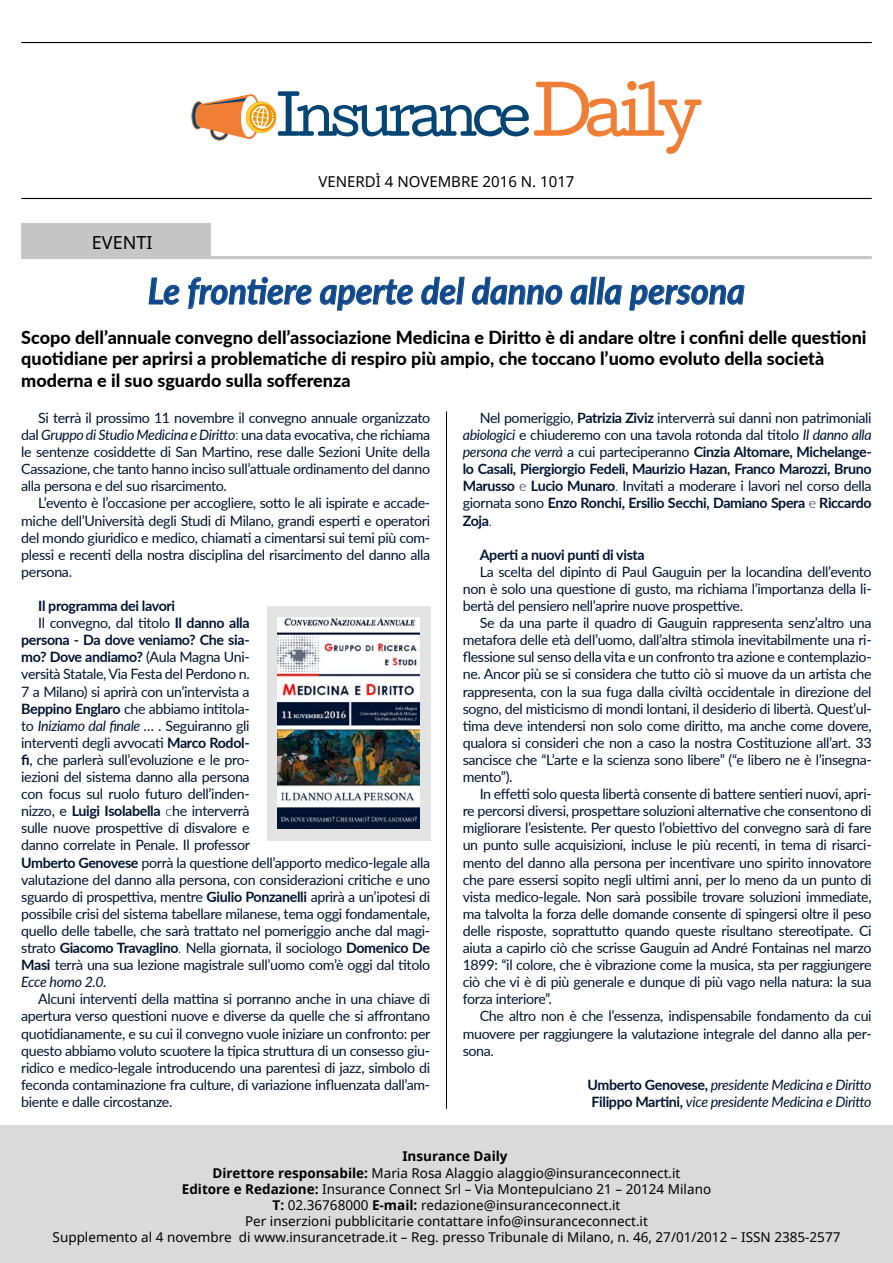
<style>
.page{position:relative;width:893px;height:1263px;background:#fff}
.page>*{position:absolute;margin:0;border:0;box-sizing:border-box;transform-origin:0 0}
.t1{font:italic 700 36px "Lato";color:#0f488c;scale:.95 1}
.t2{font:800 18px/21.6px "Lato";color:#000}
.t3{font:18px "Noto Sans";color:#000}
.t4{font:15px "Noto Sans";color:#000}
.t5{font:14.25px/17.1px "Lato";letter-spacing:-.025em;color:#001432;text-align:justify}
.t6{font:700 14.25px/17.1px "Lato";letter-spacing:-.025em;color:#001432;text-align:justify}
.t7{font:italic 14.25px/17.1px "Lato";letter-spacing:-.025em;color:#001432}
.t8{font:13.5px "Noto Sans";color:#000}
.t9{font:700 13.5px "Noto Sans";color:#000}
.s1{font-style:italic}
.s2{font-weight:300}
.s3{font-weight:700}
.s4{font-weight:400}
.s5{font-style:normal}
.s6{font-weight:400;font-style:italic}
.s7{font-weight:700;font-style:normal}
</style>
<div class="page">
<hr style="left:21px;top:42px;width:851px;height:1px;background:#000">
<hr style="left:21px;top:198px;width:851px;height:1px;background:#000">
<svg style="left:191px;top:81px;width:511px;height:73px"></svg>
<div style="left:0;top:1125px;width:893px;height:138px;background:#dadada"></div>
<hr style="left:446px;top:411px;width:1px;height:698px;background:#000">
<hr style="left:21px;top:256px;width:851px;height:3px;background:#c6c6c6">
<div style="left:21px;top:223px;width:190px;height:35px;background:#c6c6c6"></div>
<svg style="left:148px;top:277px;width:32px;height:28px"></svg>
<svg style="left:188px;top:276px;width:124px;height:33px"></svg>
<svg style="left:320px;top:279px;width:93px;height:32px"></svg>
<svg style="left:421px;top:276px;width:44px;height:29px"></svg>
<svg style="left:472px;top:276px;width:91px;height:29px"></svg>
<svg style="left:570px;top:276px;width:52px;height:29px"></svg>
<svg style="left:629px;top:284px;width:116px;height:27px"></svg>
<div style="left:267px;top:606px;width:163px;height:235px;background:#e3e3e3"></div>
<img style="left:277px;top:618px;width:143px;height:211px">
<p class="t3" style="left:92px;top:230px;width:62px">EVENTI</p>
<p class="t4" style="left:318px;top:171px;width:257px">VENERDÌ 4 NOVEMBRE 2016 N. 1017</p>
<h1 class="t1" style="left:148px;top:264px;width:630px">Le frontiere aperte del danno alla persona</h1>
<p class="t2" style="left:21px;top:325px;width:847px">Scopo dell’annuale convegno dell’associazione Medicina e Diritto è di andare oltre i confini delle questioni quotidiane per aprirsi a problematiche di respiro più ampio, che toccano l’uomo evoluto della società moderna e il suo sguardo sulla sofferenza</p>
<p class="t5" style="left:21px;top:409px;width:410px;text-indent:17px">Si terrà il prossimo 11 novembre il convegno annuale organizzato dal <span class="s1">Gruppo di Studio Medicina e Diritto</span><span class="s2">:</span> una data evocativa, che richiama le sentenze cosiddette di San Martino, rese dalle Sezioni Unite della Cassazione, che tanto hanno inciso sull’attuale ordinamento del danno alla persona e del suo risarcimento.</p>
<p class="t5" style="left:21px;top:494px;width:410px;text-indent:17px">L’evento è l’occasione per accogliere, sotto le ali ispirate e accade&shy;miche dell’Università degli Studi di Milano, grandi esperti e operatori del mondo giuridico e medico, chiamati a cimentarsi sui temi più com&shy;plessi e recenti della nostra disciplina del risarcimento del danno alla persona.</p>
<p class="t6" style="left:38px;top:597px;width:138px">Il programma dei lavori</p>
<p class="t5" style="left:38px;top:614px;width:213px">Il convegno, dal titolo <span class="s3">Il danno alla</span></p>
<p class="t6" style="left:21px;top:631px;width:230px">persona - Da dove veniamo? Che sia-</p>
<p class="t6" style="left:21px;top:648px;width:230px">mo? Dove andiamo? <span class="s4">(Aula Magna Uni-</span></p>
<p class="t5" style="left:21px;top:665px;width:230px">versità Statale, Via Festa del Perdono n.</p>
<p class="t5" style="left:21px;top:682px;width:230px">7 a Milano) si aprirà con un’intervista a</p>
<p class="t5" style="left:21px;top:699px;width:230px"><span class="s3">Beppino Englaro</span> che abbiamo intitola-</p>
<p class="t7" style="left:21px;top:716px;width:230px"><span class="s5">to</span> Iniziamo dal finale … <span class="s5">. Seguiranno gli</span></p>
<p class="t5" style="left:21px;top:733px;width:230px">interventi degli avvocati <span class="s3">Marco Rodol-</span></p>
<p class="t5" style="left:21px;top:751px;width:230px"><span class="s3">fi</span>, che parlerà sull’evoluzione e le pro-</p>
<p class="t5" style="left:21px;top:768px;width:230px">iezioni del sistema danno alla persona</p>
<p class="t5" style="left:21px;top:785px;width:230px">con focus sul ruolo futuro dell’inden-</p>
<p class="t5" style="left:21px;top:802px;width:230px">nizzo, e <span class="s3">Luigi Isolabella</span> <span class="s2">c</span>he interverrà</p>
<p class="t5" style="left:21px;top:819px;width:230px">sulle nuove prospettive di disvalore e</p>
<p class="t5" style="left:21px;top:836px;width:230px">danno correlate in Penale. Il professor</p>
<p class="t5" style="left:21px;top:853px;width:410px"><span class="s3">Umberto Genovese</span> porrà la questione dell’apporto medico-legale alla</p>
<p class="t5" style="left:21px;top:870px;width:410px">valutazione del danno alla persona, con considerazioni critiche e uno</p>
<p class="t5" style="left:21px;top:887px;width:410px">sguardo di prospettiva, mentre <span class="s3">Giulio Ponzanelli</span> aprirà a un’ipotesi di</p>
<p class="t5" style="left:21px;top:904px;width:410px">possibile crisi del sistema tabellare milanese, tema oggi fondamentale,</p>
<p class="t5" style="left:21px;top:922px;width:410px">quello delle tabelle, che sarà trattato nel pomeriggio anche dal magi-</p>
<p class="t5" style="left:21px;top:939px;width:410px">strato <span class="s3">Giacomo Travaglino</span><span class="s2">.</span> Nella giornata, il sociologo <span class="s3">Domenico De</span></p>
<p class="t5" style="left:21px;top:956px;width:410px"><span class="s3">Masi</span> terrà una sua lezione magistrale sull’uomo com’è oggi dal titolo</p>
<p class="t7" style="left:21px;top:973px;width:87px">Ecce homo 2.0.</p>
<p class="t5" style="left:21px;top:990px;width:411px;text-indent:17px">Alcuni interventi della mattina si porranno anche in una chiave di apertura verso questioni nuove e diverse da quelle che si affrontano quotidianamente, e su cui il convegno vuole iniziare un confronto: per questo abbiamo voluto scuotere la tipica struttura di un consesso giu&shy;ridico e medico-legale introducendo una parentesi di jazz, simbolo di feconda contaminazione fra culture, di variazione influenzata dall’am&shy;biente e dalle circostanze.</p>
<p class="t6" style="left:463px;top:408px;width:410px;text-indent:17px"><span class="s4">Nel pomeriggio,</span> Patrizia Ziviz <span class="s4">interverrà sui danni non patrimoniali </span><span class="s6">abiologici</span> <span class="s4">e chiuderemo con una tavola rotonda dal titolo</span> <span class="s6">Il danno alla persona che verrà</span> <span class="s4">a cui parteciperanno</span> Cinzia Altomare, Michelange&shy;lo Casali, Piergiorgio Fedeli, Maurizio Hazan, Franco Marozzi, Bruno Marusso <span class="s2">e</span> Lucio Munaro<span class="s2">.</span> <span class="s4">Invitati a moderare i lavori nel corso della giornata sono</span> Enzo Ronchi, Ersilio Secchi, Damiano Spera <span class="s2">e</span> Riccardo Zoja<span class="s2">.</span></p>
<p class="t6" style="left:480px;top:545px;width:167px">Aperti a nuovi punti di vista</p>
<p class="t5" style="left:463px;top:562px;width:410px;text-indent:17px">La scelta del dipinto di Paul Gauguin per la locandina dell’evento non è solo una questione di gusto, ma richiama l’importanza della li&shy;bertà del pensiero nell’aprire nuove prospettive.</p>
<p class="t5" style="left:463px;top:614px;width:410px;text-indent:17px">Se da una parte il quadro di Gauguin rappresenta senz’altro una metafora delle età dell’uomo, dall’altra stimola inevitabilmente una ri&shy;flessione sul senso della vita e un confronto tra azione e contemplazio&shy;ne. Ancor più se si considera che tutto ciò si muove da un artista che rappresenta, con la sua fuga dalla civiltà occidentale in direzione del sogno, del misticismo di mondi lontani, il desiderio di libertà. Quest’ul&shy;tima deve intendersi non solo come diritto, ma anche come dovere, qualora si consideri che non a caso la nostra Costituzione all’art. 33 sancisce che “L’arte e la scienza sono libere” (“e libero ne è l’insegna&shy;mento”).</p>
<p class="t5" style="left:463px;top:785px;width:410px;text-indent:17px">In effetti solo questa libertà consente di battere sentieri nuovi, apri&shy;re percorsi diversi, prospettare soluzioni alternative che consentono di migliorare l’esistente. Per questo l’obiettivo del convegno sarà di fare un punto sulle acquisizioni, incluse le più recenti, in tema di risarci&shy;mento del danno alla persona per incentivare uno spirito innovatore che pare essersi sopito negli ultimi anni, per lo meno da un punto di vista medico-legale. Non sarà possibile trovare soluzioni immediate, ma talvolta la forza delle domande consente di spingersi oltre il peso delle risposte, soprattutto quando queste risultano stereotipate. Ci aiuta a capirlo ciò che scrisse Gauguin ad André Fontainas nel marzo 1899: “il colore, che è vibrazione come la musica, sta per raggiungere ciò che vi è di più generale e dunque di più vago nella natura: la sua forza interiore”.</p>
<p class="t5" style="left:463px;top:1007px;width:410px;text-indent:17px">Che altro non è che l’essenza, indispensabile fondamento da cui muovere per raggiungere la valutazione integrale del danno alla per&shy;sona.</p>
<p class="t7" style="left:588px;top:1075px;width:286px"><span class="s7">Umberto Genovese,</span> presidente Medicina e Diritto<br><span class="s7">Filippo Martini,</span> vice presidente Medicina e Diritto</p>
<p class="t9" style="left:402px;top:1147px;width:107px">Insurance Daily</p>
<p class="t8" style="left:212px;top:1163px;width:469px"><span class="s3">Direttore responsabile:</span> Maria Rosa Alaggio alaggio@insuranceconnect.it</p>
<p class="t8" style="left:182px;top:1179px;width:531px"><span class="s3">Editore e Redazione:</span> Insurance Connect Srl – Via Montepulciano 21 – 20124 Milano</p>
<p class="t8" style="left:273px;top:1196px;width:349px"><span class="s3">T:</span> 02.36768000 <span class="s3">E-mail:</span> redazione@insuranceconnect.it</p>
<p class="t8" style="left:245px;top:1212px;width:404px">Per inserzioni pubblicitarie contattare info@insuranceconnect.it</p>
<p class="t8" style="left:53px;top:1228px;width:789px">Supplemento al 4 novembre di www.insurancetrade.it – Reg. presso Tribunale di Milano, n. 46, 27/01/2012 – ISSN 2385-2577</p>
</div>
